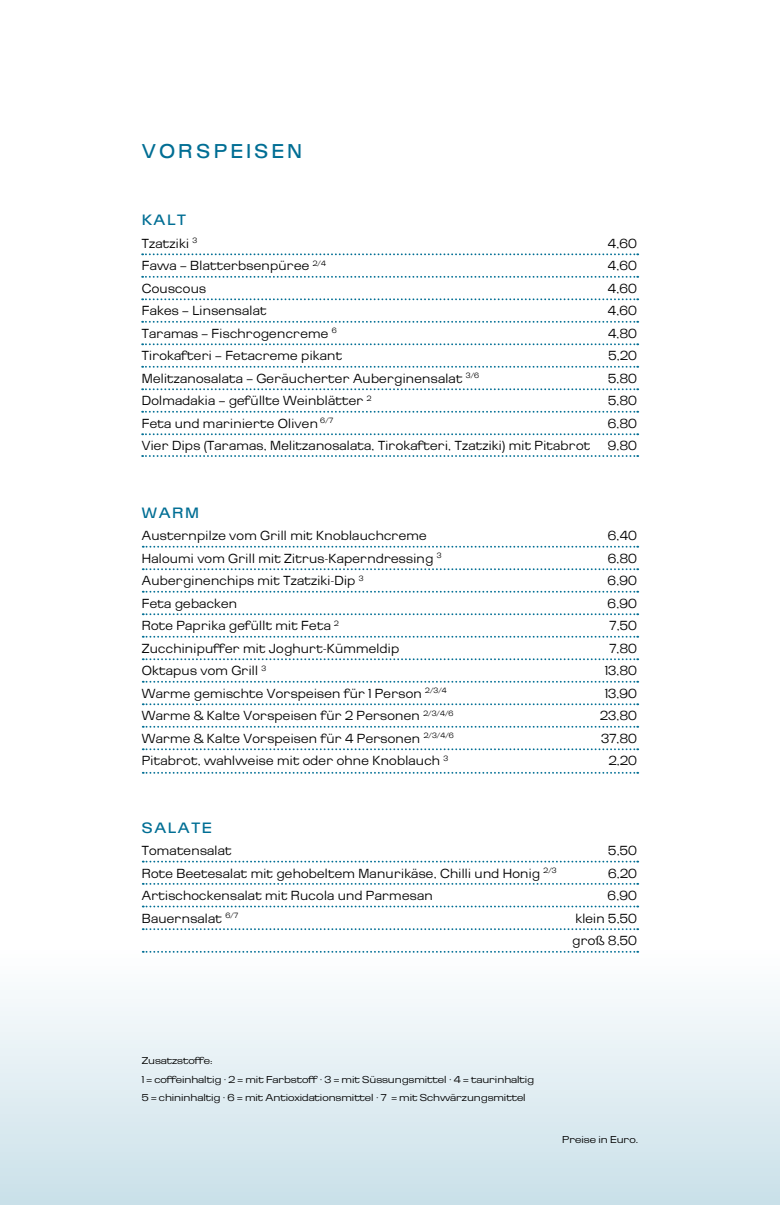
<style>
.page{position:relative;width:780px;height:1205px;background:#fff}
.page>*{position:absolute;margin:0;border:0;box-sizing:border-box;transform-origin:0 0}
.t1{font:20px "Cg Brazilia Seven";letter-spacing:.16em;color:#006e94;scale:.95 1}
.t2{font:15px "Cg Brazilia Seven";letter-spacing:.105em;color:#006e94}
.t3{font:13.12px/22.5px "Cg Brazilia Three";letter-spacing:.02em;color:#000;scale:.9 1}
.t4{font:10px/18.5px "Cg Brazilia Three";letter-spacing:-.01em;color:#000}
</style>
<div class="page">
<div style="left:0;top:946px;width:780px;height:259px;background:linear-gradient(to bottom,#fff,#c9e0e9)"></div>
<svg style="left:143px;top:546px;width:495px;height:2px"></svg>
<svg style="left:143px;top:568px;width:495px;height:2px"></svg>
<svg style="left:143px;top:591px;width:495px;height:2px"></svg>
<svg style="left:143px;top:613px;width:495px;height:2px"></svg>
<svg style="left:143px;top:636px;width:495px;height:2px"></svg>
<svg style="left:143px;top:658px;width:495px;height:2px"></svg>
<svg style="left:143px;top:681px;width:495px;height:2px"></svg>
<svg style="left:143px;top:860px;width:495px;height:2px"></svg>
<svg style="left:143px;top:703px;width:495px;height:2px"></svg>
<svg style="left:143px;top:883px;width:495px;height:2px"></svg>
<svg style="left:143px;top:726px;width:495px;height:2px"></svg>
<svg style="left:143px;top:905px;width:495px;height:2px"></svg>
<svg style="left:143px;top:748px;width:495px;height:2px"></svg>
<svg style="left:143px;top:928px;width:495px;height:2px"></svg>
<svg style="left:143px;top:772px;width:495px;height:2px"></svg>
<svg style="left:143px;top:951px;width:495px;height:2px"></svg>
<svg style="left:142px;top:253px;width:496px;height:2px"></svg>
<svg style="left:142px;top:276px;width:496px;height:2px"></svg>
<svg style="left:142px;top:298px;width:496px;height:2px"></svg>
<svg style="left:142px;top:321px;width:496px;height:2px"></svg>
<svg style="left:142px;top:343px;width:496px;height:2px"></svg>
<svg style="left:142px;top:366px;width:496px;height:2px"></svg>
<svg style="left:142px;top:388px;width:496px;height:2px"></svg>
<svg style="left:142px;top:411px;width:496px;height:2px"></svg>
<svg style="left:142px;top:433px;width:496px;height:2px"></svg>
<svg style="left:142px;top:455px;width:496px;height:2px"></svg>
<h1 class="t1" style="left:142px;top:138px;width:170px">VORSPEISEN</h1>
<p class="t2" style="left:142px;top:210px;width:46px">KALT</p>
<p class="t3" style="left:142px;top:231px;width:63px">Tzatziki <sup>3</sup></p>
<p class="t3" style="left:607px;top:231px;width:34px">4,60</p>
<p class="t3" style="left:142px;top:254px;width:206px">Fawa – Blatterbsenpüree <sup>2/4</sup></p>
<p class="t3" style="left:607px;top:254px;width:34px">4,60</p>
<p class="t3" style="left:142px;top:276px;width:73px">Couscous</p>
<p class="t3" style="left:607px;top:276px;width:34px">4,60</p>
<p class="t3" style="left:142px;top:299px;width:140px">Fakes – Linsensalat</p>
<p class="t3" style="left:607px;top:299px;width:34px">4,60</p>
<p class="t3" style="left:142px;top:321px;width:218px">Taramas – Fischrogencreme <sup>6</sup></p>
<p class="t3" style="left:608px;top:321px;width:34px">4,80</p>
<p class="t3" style="left:142px;top:344px;width:224px">Tirokafteri – Fetacreme pikant</p>
<p class="t3" style="left:608px;top:344px;width:33px">5,20</p>
<p class="t3" style="left:142px;top:366px;width:376px">Melitzanosalata – Geräucherter Auberginensalat <sup>3/6</sup></p>
<p class="t3" style="left:608px;top:366px;width:34px">5,80</p>
<p class="t3" style="left:142px;top:389px;width:257px">Dolmadakia – gefüllte Weinblätter <sup>2</sup></p>
<p class="t3" style="left:608px;top:389px;width:34px">5,80</p>
<p class="t3" style="left:142px;top:411px;width:214px">Feta und marinierte Oliven <sup>6/7</sup></p>
<p class="t3" style="left:607px;top:411px;width:34px">6,80</p>
<p class="t3" style="left:142px;top:434px;width:499px">Vier Dips (Taramas, Melitzanosalata, Tirokafteri, Tzatziki) mit Pitabrot</p>
<p class="t3" style="left:607px;top:434px;width:34px">9,80</p>
<p class="t2" style="left:142px;top:503px;width:59px">WARM</p>
<p class="t3" style="left:142px;top:524px;width:318px">Austernpilze vom Grill mit Knoblauchcreme</p>
<p class="t3" style="left:607px;top:524px;width:34px">6,40</p>
<p class="t3" style="left:142px;top:546px;width:334px">Haloumi vom Grill mit Zitrus-Kaperndressing <sup>3</sup></p>
<p class="t3" style="left:607px;top:546px;width:34px">6,80</p>
<p class="t3" style="left:142px;top:569px;width:248px">Auberginenchips mit Tzatziki-Dip <sup>3</sup></p>
<p class="t3" style="left:607px;top:569px;width:34px">6,90</p>
<p class="t3" style="left:142px;top:591px;width:108px">Feta gebacken</p>
<p class="t3" style="left:607px;top:591px;width:34px">6,90</p>
<p class="t3" style="left:142px;top:614px;width:220px">Rote Paprika gefüllt mit Feta <sup>2</sup></p>
<p class="t3" style="left:609px;top:614px;width:32px">7,50</p>
<p class="t3" style="left:142px;top:636px;width:287px">Zucchinipuffer mit Joghurt-Kümmeldip</p>
<p class="t3" style="left:609px;top:636px;width:32px">7,80</p>
<p class="t3" style="left:142px;top:659px;width:140px">Oktapus vom Grill <sup>3</sup></p>
<p class="t3" style="left:605px;top:659px;width:37px">13,80</p>
<p class="t3" style="left:142px;top:681px;width:340px">Warme gemischte Vorspeisen für 1 Person <sup>2/3/4</sup></p>
<p class="t3" style="left:605px;top:681px;width:37px">13,90</p>
<p class="t3" style="left:142px;top:704px;width:348px">Warme &amp; Kalte Vorspeisen für 2 Personen <sup>2/3/4/6</sup></p>
<p class="t3" style="left:600px;top:704px;width:43px">23,80</p>
<p class="t3" style="left:142px;top:726px;width:348px">Warme &amp; Kalte Vorspeisen für 4 Personen <sup>2/3/4/6</sup></p>
<p class="t3" style="left:601px;top:726px;width:41px">37,80</p>
<p class="t3" style="left:142px;top:749px;width:342px">Pitabrot, wahlweise mit oder ohne Knoblauch <sup>3</sup></p>
<p class="t3" style="left:608px;top:749px;width:33px">2,20</p>
<p class="t2" style="left:142px;top:818px;width:70px">SALATE</p>
<p class="t3" style="left:142px;top:839px;width:101px">Tomatensalat</p>
<p class="t3" style="left:608px;top:839px;width:33px">5,50</p>
<p class="t3" style="left:142px;top:861px;width:462px">Rote Beetesalat mit gehobeltem Manurikäse, Chilli und Honig <sup>2/3</sup></p>
<p class="t3" style="left:608px;top:861px;width:34px">6,20</p>
<p class="t3" style="left:142px;top:884px;width:325px">Artischockensalat mit Rucola und Parmesan</p>
<p class="t3" style="left:607px;top:884px;width:34px">6,90</p>
<p class="t3" style="left:142px;top:906px;width:108px">Bauernsalat <sup>6/7</sup></p>
<p class="t3" style="left:572px;top:906px;width:74px">klein 5,50 groß 8,50</p>
<p class="t4" style="left:142px;top:1051px;width:394px">Zusatzstoffe:<br>1 = coffeinhaltig · 2 = mit Farbstoff · 3 = mit Süssungsmittel · 4 = taurinhaltig<br>5 = chininhaltig · 6 = mit Antioxidationsmittel · 7 = mit Schwärzungsmittel</p>
<p class="t4" style="left:562px;top:1130px;width:77px">Preise in Euro.</p>
</div>
